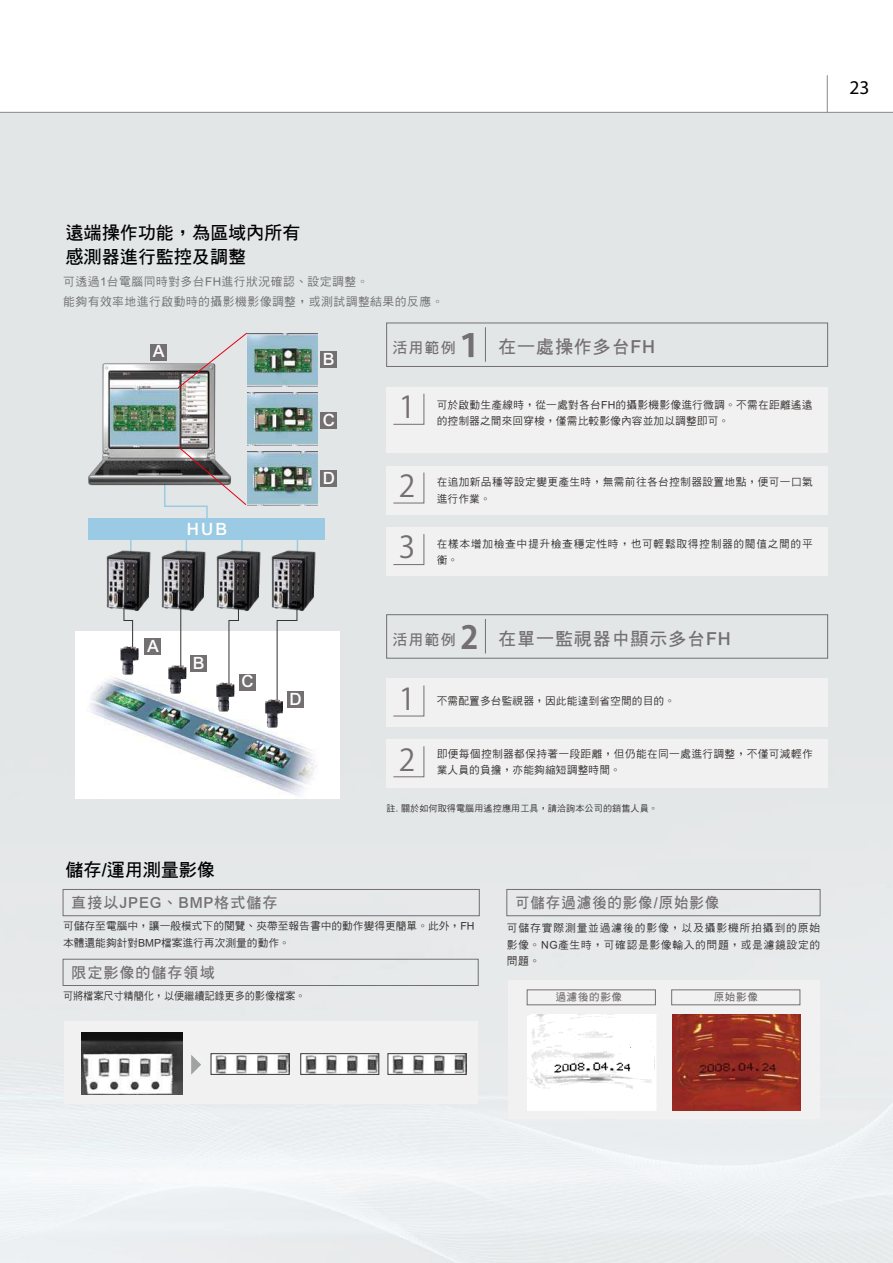
<style>
.page{position:relative;width:893px;height:1263px;background:#fff}
.page>*{position:absolute;margin:0;border:0;box-sizing:border-box;transform-origin:0 0}
.t1{font:30px "Helvetica Neue Bold Cond 83 pv RKSJ H";color:#746f71}
.t2{font:19.5px "Myriad Pro";color:#000}
.t3{font:18px/24px "DF Hei Bd HKP BF";color:#000}
.t4{font:18px "DF Hei Bd HKP BF";letter-spacing:.05em;color:#746f71}
.t5{font:16.95px "DF Hei Bd HKP BF";color:#fff}
.t6{font:15px "DF Hei Bd HKP BF";letter-spacing:.07em;color:#746f71}
.t7{font:15px "DF Hei Bd HKP BF";letter-spacing:.07em;color:#746f71;scale:.96 1}
.t8{font:11.7px/19.5px "DF Hei Md HKP BF";letter-spacing:.05em;color:#727171}
.t9{font:10.65px/16.5px "DF Hei Md HKP BF";letter-spacing:.03em;color:#373332}
.t10{font:10.65px/16.5px "DF Hei Md HKP BF";letter-spacing:.01em;color:#373332}
.t11{font:10.65px/16.5px "DF Hei Md HKP BF";letter-spacing:.075em;color:#373332}
.t12{font:10.65px "DF Hei Md HKP BF";color:#373332;scale:.95 1}
.t13{font:10.5px "DF Hei Bd HKP BF";letter-spacing:.07em;color:#746f71}
.t14{font:9px "DF Hei Md HKP BF";letter-spacing:.02em;color:#373332}
.s1{font-size:15px}
.s2{font-family:"Koz Go Pro";font-weight:700;font-size:31.5px}
</style>
<div class="page">
<img style="left:0;top:113px;width:893px;height:1150px">
<div style="left:387px;top:387px;width:441px;height:66px;background:#f1f1f1"></div>
<div style="left:387px;top:466px;width:441px;height:48px;background:#f1f1f1"></div>
<div style="left:387px;top:527px;width:441px;height:49px;background:#f1f1f1"></div>
<div style="left:386px;top:323px;width:442px;height:44px;border:1px solid #746f71"></div>
<hr style="left:485px;top:327px;width:1px;height:35px;background:#746f71">
<div style="left:387px;top:679px;width:441px;height:48px;background:#f1f1f1"></div>
<div style="left:387px;top:739px;width:441px;height:49px;background:#f1f1f1"></div>
<div style="left:386px;top:614px;width:442px;height:44px;border:1px solid #746f71"></div>
<hr style="left:485px;top:619px;width:1px;height:34px;background:#746f71">
<div style="left:89px;top:518px;width:236px;height:22px;background:#9bcbe4"></div>
<hr style="left:297px;top:529px;width:1px;height:37px;background:#9bcbe4">
<hr style="left:241px;top:529px;width:2px;height:37px;background:#9bcbe4">
<hr style="left:186px;top:529px;width:1px;height:37px;background:#9bcbe4">
<hr style="left:130px;top:529px;width:2px;height:37px;background:#9bcbe4">
<div style="left:75px;top:631px;width:265px;height:168px;background:#fff"></div>
<img style="left:86px;top:361px;width:146px;height:127px">
<img style="left:248px;top:333px;width:70px;height:54px">
<img style="left:247px;top:392px;width:71px;height:54px">
<img style="left:247px;top:451px;width:71px;height:54px">
<svg style="left:177px;top:332px;width:71px;height:57px;background:#d1d0d1"></svg>
<svg style="left:163px;top:446px;width:84px;height:72px;background:#b5b5b6"></svg>
<svg style="left:393px;top:393px;width:32px;height:32px"></svg>
<svg style="left:393px;top:472px;width:32px;height:32px"></svg>
<svg style="left:393px;top:534px;width:32px;height:31px"></svg>
<svg style="left:393px;top:685px;width:32px;height:32px"></svg>
<svg style="left:393px;top:746px;width:32px;height:31px"></svg>
<div style="left:150px;top:343px;width:17px;height:17px;background:#746f71"></div>
<div style="left:320px;top:351px;width:17px;height:17px;background:#746f71"></div>
<div style="left:320px;top:412px;width:17px;height:17px;background:#746f71"></div>
<div style="left:320px;top:470px;width:17px;height:17px;background:#746f71"></div>
<img style="left:87px;top:662px;width:230px;height:134px">
<svg style="left:277px;top:618px;width:20px;height:82px"></svg>
<svg style="left:229px;top:618px;width:10px;height:67px"></svg>
<hr style="left:181px;top:600px;width:1px;height:67px;background:#373332">
<svg style="left:124px;top:618px;width:9px;height:27px"></svg>
<div style="left:190px;top:655px;width:17px;height:17px;background:#746f71"></div>
<div style="left:144px;top:638px;width:17px;height:17px;background:#746f71"></div>
<div style="left:239px;top:673px;width:17px;height:17px;background:#746f71"></div>
<div style="left:287px;top:691px;width:17px;height:17px;background:#746f71"></div>
<img style="left:98px;top:548px;width:55px;height:70px">
<img style="left:153px;top:548px;width:55px;height:70px">
<img style="left:208px;top:548px;width:55px;height:70px">
<img style="left:263px;top:548px;width:58px;height:70px">
<img style="left:120px;top:645px;width:19px;height:31px">
<img style="left:168px;top:664px;width:18px;height:30px">
<img style="left:216px;top:681px;width:18px;height:31px">
<img style="left:264px;top:698px;width:19px;height:31px">
<hr style="left:0;top:112px;width:893px;height:1px;background:#898989">
<hr style="left:827px;top:75px;width:1px;height:37px;background:#898989">
<div style="left:65px;top:1021px;width:413px;height:82px;background:#f1f1f1"></div>
<svg style="left:191px;top:1055px;width:10px;height:20px"></svg>
<img style="left:213px;top:1055px;width:74px;height:18px">
<img style="left:302px;top:1055px;width:75px;height:18px">
<img style="left:389px;top:1055px;width:75px;height:18px">
<img style="left:82px;top:1032px;width:101px;height:62px">
<div style="left:508px;top:980px;width:312px;height:138px;background:#f1f1f1"></div>
<div style="left:211px;top:1053px;width:78px;height:22px;border:1px solid #373332"></div>
<div style="left:300px;top:1053px;width:79px;height:22px;border:1px solid #373332"></div>
<div style="left:387px;top:1053px;width:79px;height:22px;border:1px solid #373332"></div>
<div style="left:63px;top:959px;width:415px;height:27px;border:1px solid #746f71"></div>
<div style="left:63px;top:889px;width:416px;height:27px;border:1px solid #746f71"></div>
<div style="left:507px;top:889px;width:313px;height:27px;border:1px solid #746f71"></div>
<img style="left:527px;top:1014px;width:129px;height:96px">
<img style="left:672px;top:1014px;width:128px;height:96px">
<div style="left:527px;top:990px;width:129px;height:15px;border:1px solid #746f71"></div>
<div style="left:671px;top:990px;width:129px;height:15px;border:1px solid #746f71"></div>
<h2 class="t2" style="left:849px;top:76px;width:22px">23</h2>
<h3 class="t3" style="left:66px;top:222px;width:236px">遠端操作功能，為區域內所有感測器進行監控及調整</h3>
<p class="t8" style="left:63px;top:272px;width:382px">可透過1台電腦同時對多台FH進行狀況確認、設定調整。<br>能夠有效率地進行啟動時的攝影機影像調整，或測試調整結果的反應。</p>
<h3 class="t4" style="left:392px;top:338px;width:264px"><span class="s1">活用範例</span><span class="s2">１</span> 在一處操作多台FH</h3>
<h3 class="t5" style="left:153px;top:343px;width:13px">A</h3>
<h3 class="t5" style="left:323px;top:351px;width:13px">B</h3>
<h3 class="t5" style="left:187px;top:521px;width:42px">HUB</h3>
<h3 class="t5" style="left:323px;top:411px;width:13px">C</h3>
<h3 class="t5" style="left:323px;top:469px;width:13px">D</h3>
<h3 class="t5" style="left:147px;top:637px;width:13px">A</h3>
<h3 class="t5" style="left:193px;top:654px;width:13px">B</h3>
<h3 class="t5" style="left:242px;top:673px;width:13px">C</h3>
<h3 class="t5" style="left:289px;top:691px;width:13px">D</h3>
<h3 class="t3" style="left:66px;top:858px;width:151px">儲存/運用測量影像</h3>
<h1 class="t1" style="left:399px;top:390px;width:18px">1</h1>
<p class="t9" style="left:437px;top:397px;width:377px">可於啟動生產線時，從一處對各台FH的攝影機影像進行微調。不需在距離遙遠的控制器之間來回穿梭，僅需比較影像內容並加以調整即可。</p>
<h1 class="t1" style="left:399px;top:469px;width:18px">2</h1>
<p class="t9" style="left:437px;top:474px;width:378px">在追加新品種等設定變更產生時，無需前往各台控制器設置地點，便可一口氣進行作業。</p>
<h1 class="t1" style="left:399px;top:530px;width:18px">3</h1>
<p class="t11" style="left:437px;top:535px;width:377px">在樣本增加檢查中提升檢查穩定性時，也可輕鬆取得控制器的閥值之間的平衡。</p>
<h3 class="t4" style="left:392px;top:630px;width:340px"><span class="s1">活用範例</span> <span class="s2">2</span> 在單一監視器中顯示多台FH</h3>
<h1 class="t1" style="left:399px;top:682px;width:18px">1</h1>
<p class="t9" style="left:437px;top:693px;width:240px">不需配置多台監視器，因此能達到省空間的目的。</p>
<h1 class="t1" style="left:399px;top:743px;width:18px">2</h1>
<p class="t9" style="left:437px;top:745px;width:378px">即便每個控制器都保持著一段距離，但仍能在同一處進行調整，不僅可減輕作業人員的負擔，亦能夠縮短調整時間。</p>
<p class="t14" style="left:387px;top:804px;width:273px">註. 關於如何取得電腦用遙控應用工具，請洽詢本公司的銷售人員。</p>
<h3 class="t6" style="left:71px;top:895px;width:208px">直接以JPEG、BMP格式儲存</h3>
<p class="t10" style="left:63px;top:918px;width:413px">可儲存至電腦中，讓一般模式下的閱覽、夾帶至報告書中的動作變得更簡單。此外，FH本體還能夠針對BMP檔案進行再次測量的動作。</p>
<h3 class="t6" style="left:71px;top:965px;width:145px">限定影像的儲存領域</h3>
<p class="t12" style="left:63px;top:991px;width:257px">可將檔案尺寸精簡化，以便繼續記錄更多的影像檔案。</p>
<h3 class="t7" style="left:515px;top:895px;width:214px">可儲存過濾後的影像/原始影像</h3>
<p class="t9" style="left:507px;top:920px;width:315px;text-align:justify">可儲存實際測量並過濾後的影像，以及攝影機所拍攝到的原始影像。NG產生時，可確認是影像輸入的問題，或是濾鏡設定的問題。</p>
<p class="t13" style="left:555px;top:991px;width:68px">過濾後的影像</p>
<p class="t13" style="left:714px;top:991px;width:46px">原始影像</p>
</div>
